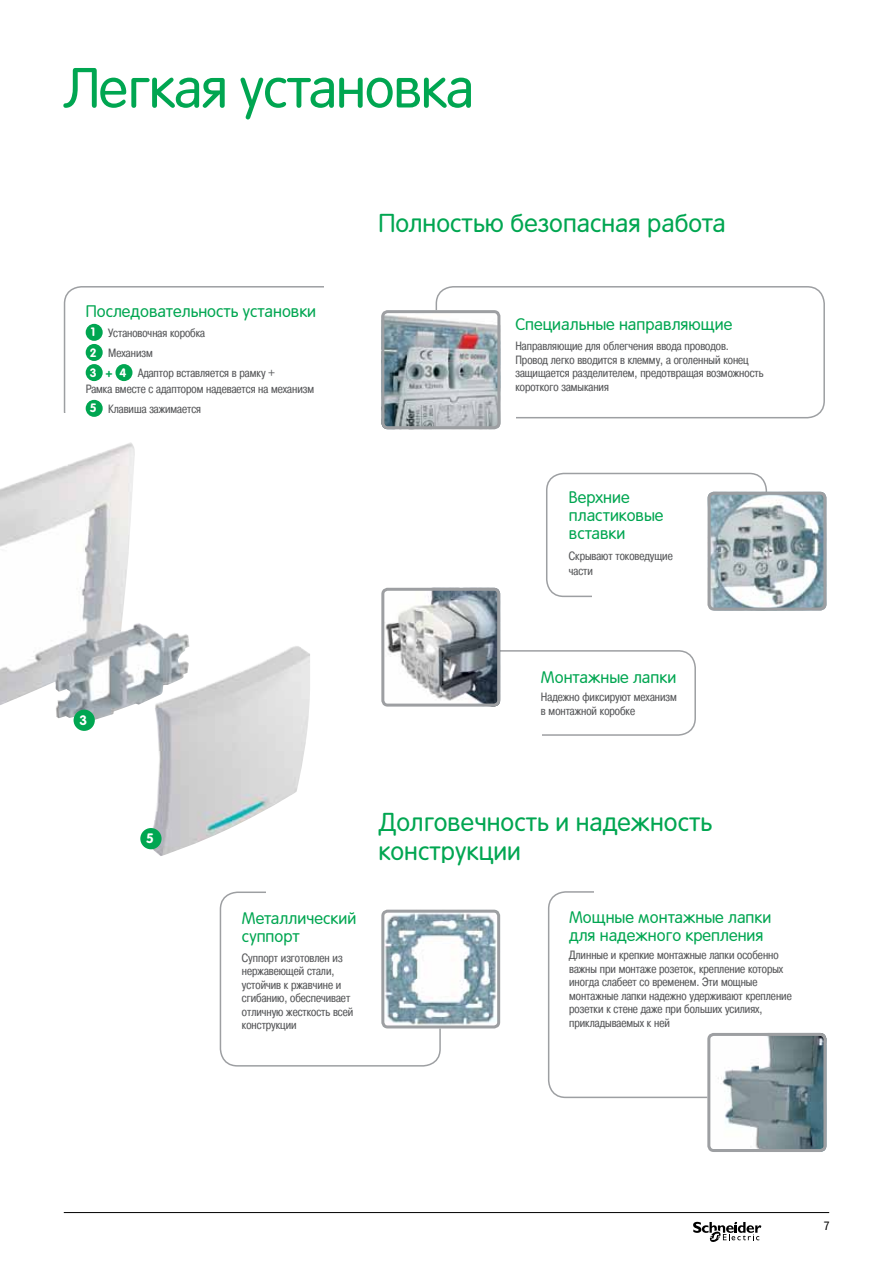
<style>
.page{position:relative;width:893px;height:1263px;background:#fff}
.page>*{position:absolute;margin:0;border:0;box-sizing:border-box;transform-origin:0 0}
.t1{font:55.5px "Rotonda C";letter-spacing:-.02em;color:#00a651}
.t2{font:25.5px/28.5px "Rotonda C";letter-spacing:.005em;color:#00a651}
.t3{font:16.5px/18px "Rotonda C";letter-spacing:.005em;color:#00a651}
.t4{font:700 13.5px "Rotonda C";color:#fff}
.t5{font:12px/13.5px "Pragmatica Cond C";color:#58595b}
.t6{font:12px "Pragmatica Cond C";color:#000}
.s1{font-family:"Rotonda C";font-weight:700;color:#fff}
.s2{font-family:"Rotonda C";font-weight:700;color:#00a651}
</style>
<div class="page">
<svg style="left:693px;top:1222px;width:68px;height:20px"></svg>
<hr style="left:64px;top:1212px;width:765px;height:1px;background:#000">
<img style="left:0;top:442px;width:310px;height:414px">
<div style="left:74px;top:710px;width:21px;height:21px;background:#00a651;border-radius:50%"></div>
<div style="left:140px;top:828px;width:22px;height:21px;background:#00a651;border-radius:50%"></div>
<img style="left:718px;top:1033px;width:108px;height:119px">
<div style="left:707px;top:1033px;width:119px;height:119px;border:3px solid #9d9fa2;border-radius:5px"></div>
<div style="left:546px;top:473px;width:221px;height:124px;border:2px solid #9d9fa2;border-radius:17px"></div>
<div style="left:593px;top:526px;width:141px;height:78px;background:#fff"></div>
<img style="left:708px;top:492px;width:118px;height:117px">
<div style="left:708px;top:492px;width:118px;height:119px;border:3px solid #9d9fa2;border-radius:5px"></div>
<div style="left:220px;top:891px;width:221px;height:175px;border:2px solid #9d9fa2;border-radius:17px"></div>
<div style="left:266px;top:863px;width:189px;height:47px;background:#fff"></div>
<img style="left:385px;top:910px;width:115px;height:118px">
<div style="left:381px;top:910px;width:119px;height:118px;border:3px solid #9d9fa2;border-radius:5px"></div>
<div style="left:433px;top:650px;width:263px;height:86px;border:2px solid #9d9fa2;border-radius:17px"></div>
<div style="left:432px;top:699px;width:110px;height:74px;background:#fff"></div>
<img style="left:385px;top:588px;width:115px;height:115px">
<div style="left:381px;top:588px;width:119px;height:119px;border:3px solid #9d9fa2;border-radius:5px"></div>
<div style="left:436px;top:286px;width:389px;height:132px;border:2px solid #9d9fa2;border-radius:17px"></div>
<div style="left:426px;top:398px;width:89px;height:67px;background:#fff"></div>
<img style="left:385px;top:312px;width:115px;height:117px">
<div style="left:381px;top:310px;width:119px;height:119px;border:3px solid #9d9fa2;border-radius:5px"></div>
<div style="left:64px;top:286px;width:293px;height:143px;border:2px solid #9d9fa2;border-radius:17px"></div>
<div style="left:51px;top:414px;width:320px;height:18px;background:#fff"></div>
<div style="left:325px;top:277px;width:43px;height:168px;background:#fff"></div>
<div style="left:86px;top:324px;width:17px;height:17px;background:#00a651;border-radius:50%"></div>
<div style="left:86px;top:344px;width:17px;height:17px;background:#00a651;border-radius:50%"></div>
<div style="left:86px;top:364px;width:17px;height:17px;background:#00a651;border-radius:50%"></div>
<div style="left:115px;top:364px;width:17px;height:17px;background:#00a651;border-radius:50%"></div>
<div style="left:86px;top:400px;width:17px;height:17px;background:#00a651;border-radius:50%"></div>
<h1 class="t1" style="left:63px;top:57px;width:413px">Легкая установка</h1>
<h3 class="t3" style="left:86px;top:302px;width:232px">Последовательность установки</h3>
<p class="t5" style="left:90px;top:323px;width:187px;line-height:20.1px"><span class="s1">1</span> Установочная коробка<br><span class="s1">2</span> Механизм<br><span class="s1">3</span> <span class="s2">+</span> <span class="s1">4</span> Адаптор вставляется в рамку +</p>
<p class="t5" style="left:90px;top:379px;width:226px;line-height:20.1px;text-indent:-4px">Рамка вместе с адаптором надевается на механизм<br><span class="s1">5</span> Клавиша зажимается</p>
<h2 class="t2" style="left:378px;top:209px;width:349px">Полностью безопасная работа</h2>
<h3 class="t3" style="left:515px;top:315px;width:218px">Специальные направляющие</h3>
<p class="t5" style="left:515px;top:339px;width:250px">Направляющие для облегчения ввода проводов.<br>Провод легко вводится в клемму, а оголенный конец защищается разделителем, предотвращая возможность короткого замыкания</p>
<h3 class="t3" style="left:569px;top:489px;width:96px">Верхние пластиковые вставки</h3>
<p class="t5" style="left:569px;top:548px;width:105px;line-height:15.6px">Скрывают токоведущие части</p>
<p class="t4" style="left:79px;top:712px;width:9px">3</p>
<p class="t4" style="left:146px;top:831px;width:9px">5</p>
<h3 class="t3" style="left:541px;top:668px;width:137px">Монтажные лапки</h3>
<p class="t5" style="left:541px;top:690px;width:137px">Надежно фиксируют механизм в монтажной коробке</p>
<h3 class="t3" style="left:242px;top:909px;width:116px">Металлический суппорт</h3>
<p class="t5" style="left:242px;top:951px;width:113px">Суппорт изготовлен из нержавеющей стали, устойчив к ржавчине и сгибанию, обеспечивает отличную жесткость всей конструкции</p>
<h2 class="t2" style="left:378px;top:808px;width:335px">Долговечность и надежность конструкции</h2>
<h3 class="t3" style="left:569px;top:909px;width:204px">Мощные монтажные лапки для надежного крепления</h3>
<p class="t5" style="left:569px;top:948px;width:224px">Длинные и крепкие монтажные лапки особенно важны при монтаже розеток, крепление которых иногда слабеет со временем. Эти мощные монтажные лапки надежно удерживают крепление розетки к стене даже при больших усилиях, прикладываемых к ней</p>
<p class="t6" style="left:824px;top:1219px;width:7px">7</p>
</div>
